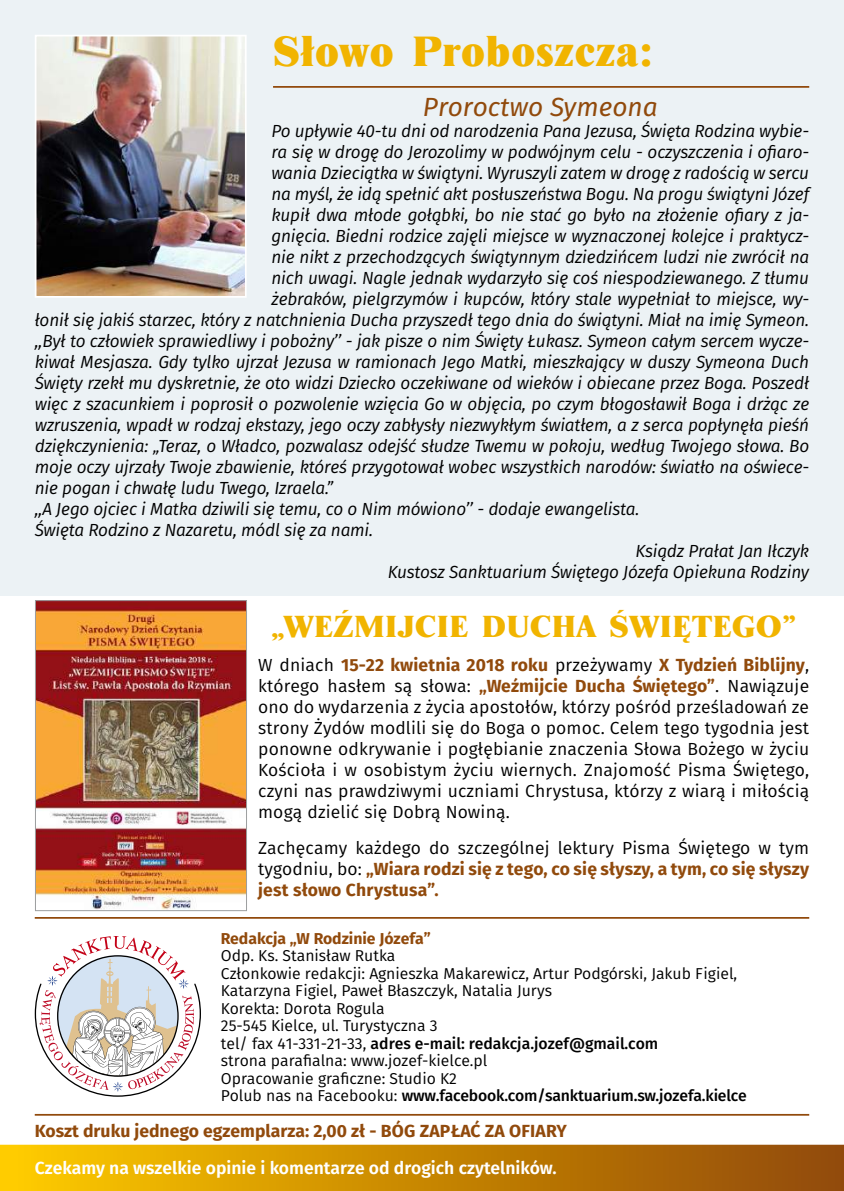
<style>
.page{position:relative;width:844px;height:1191px;background:#fff}
.page>*{position:absolute;margin:0;border:0;box-sizing:border-box;transform-origin:0 0}
.t1{font:700 expanded 43.75px "Nimbus Rom DCE";letter-spacing:.02em;color:#f1b400}
.t2{font:700 expanded 31.5px "Nimbus Rom DCE";letter-spacing:.02em;color:#f1b400}
.t3{font:italic 26.25px "Fira Sans";color:#914a0c}
.t4{font:italic 17.5px "Fira Sans";letter-spacing:-.01em;color:#000}
.t5{font:17.5px/21px "Fira Sans";letter-spacing:.01em;color:#000;text-align:justify}
.t6{font:700 17.5px/21px "Fira Sans";color:#914a0c;text-align:justify}
.t7{font:600 17.5px "Fira Sans";color:#fff}
.t8{font:15.75px/17.5px "Fira Sans";color:#000}
.t9{font:700 15.75px "Fira Sans";color:#914a0c}
.s1{font-weight:700;color:#914a0c}
.s2{font-weight:400;color:#000}
.s3{font-weight:500}
</style>
<div class="page">
<svg style="left:0;top:1144px;width:843px;height:47px;background:#c98a06"></svg>
<hr style="left:35px;top:917px;width:774px;height:1px;background:#914a0c">
<hr style="left:35px;top:1114px;width:774px;height:1px;background:#914a0c">
<svg style="left:35px;top:936px;width:166px;height:160px"></svg>
<div style="left:0;top:0;width:843px;height:595px;background:#ecf2f5"></div>
<hr style="left:273px;top:86px;width:536px;height:2px;background:#914a0c">
<img style="left:38px;top:38px;width:205px;height:257px">
<div style="left:35px;top:35px;width:211px;height:263px;border:2px solid #fff"></div>
<img style="left:37px;top:602px;width:207px;height:306px">
<div style="left:35px;top:600px;width:211px;height:310px;border:1px solid #9c9e9f"></div>
<h1 class="t1" style="left:273px;top:26px;width:380px">Słowo Proboszcza:</h1>
<h3 class="t3" style="left:423px;top:88px;width:236px">Proroctwo Symeona</h3>
<p class="t4" style="left:271px;top:118px;width:539px">Po upływie 40-tu dni od narodzenia Pana Jezusa, Święta Rodzina wybie-</p>
<p class="t4" style="left:271px;top:139px;width:539px">ra się w drogę do Jerozolimy w podwójnym celu - oczyszczenia i ofiaro-</p>
<p class="t4" style="left:271px;top:160px;width:539px">wania Dzieciątka w świątyni. Wyruszyli zatem w drogę z radością w sercu</p>
<p class="t4" style="left:271px;top:181px;width:539px">na myśl, że idą spełnić akt posłuszeństwa Bogu. Na progu świątyni Józef</p>
<p class="t4" style="left:271px;top:202px;width:539px">kupił dwa młode gołąbki, bo nie stać go było na złożenie ofiary z ja-</p>
<p class="t4" style="left:271px;top:223px;width:539px">gnięcia. Biedni rodzice zajęli miejsce w wyznaczonej kolejce i praktycz-</p>
<p class="t4" style="left:271px;top:244px;width:539px">nie nikt z przechodzących świątynnym dziedzińcem ludzi nie zwrócił na</p>
<p class="t4" style="left:271px;top:265px;width:539px">nich uwagi. Nagle jednak wydarzyło się coś niespodziewanego. Z tłumu</p>
<p class="t4" style="left:271px;top:286px;width:539px">żebraków, pielgrzymów i kupców, który stale wypełniał to miejsce, wy-</p>
<p class="t4" style="left:35px;top:307px;width:775px">łonił się jakiś starzec, który z natchnienia Ducha przyszedł tego dnia do świątyni. Miał na imię Symeon.</p>
<p class="t4" style="left:35px;top:328px;width:775px">,,Był to człowiek sprawiedliwy i pobożny’’ - jak pisze o nim Święty Łukasz. Symeon całym sercem wycze-</p>
<p class="t4" style="left:35px;top:349px;width:775px">kiwał Mesjasza. Gdy tylko ujrzał Jezusa w ramionach Jego Matki, mieszkający w duszy Symeona Duch</p>
<p class="t4" style="left:35px;top:370px;width:775px">Święty rzekł mu dyskretnie, że oto widzi Dziecko oczekiwane od wieków i obiecane przez Boga. Poszedł</p>
<p class="t4" style="left:35px;top:391px;width:775px">więc z szacunkiem i poprosił o pozwolenie wzięcia Go w objęcia, po czym błogosławił Boga i drżąc ze</p>
<p class="t4" style="left:35px;top:412px;width:775px">wzruszenia, wpadł w rodzaj ekstazy, jego oczy zabłysły niezwykłym światłem, a z serca popłynęła pieśń</p>
<p class="t4" style="left:35px;top:433px;width:775px">dziękczynienia: „Teraz, o Władco, pozwalasz odejść słudze Twemu w pokoju, według Twojego słowa. Bo</p>
<p class="t4" style="left:35px;top:454px;width:775px">moje oczy ujrzały Twoje zbawienie, któreś przygotował wobec wszystkich narodów: światło na oświece-</p>
<p class="t4" style="left:35px;top:475px;width:300px">nie pogan i chwałę ludu Twego, Izraela.”</p>
<p class="t4" style="left:35px;top:496px;width:606px">,,A Jego ojciec i Matka dziwili się temu, co o Nim mówiono’’ - dodaje ewangelista.</p>
<p class="t4" style="left:35px;top:517px;width:340px">Święta Rodzino z Nazaretu, módl się za nami.</p>
<p class="t4" style="left:635px;top:538px;width:175px">Ksiądz Prałat Jan Iłczyk</p>
<p class="t4" style="left:387px;top:559px;width:423px">Kustosz Sanktuarium Świętego Józefa Opiekuna Rodziny</p>
<h2 class="t2" style="left:271px;top:608px;width:526px">„Weźmijcie Ducha Świętego”</h2>
<p class="t5" style="left:258px;top:656px;width:552px">W dniach <span class="s1">15-22 kwietnia 2018 roku</span> przeżywamy <span class="s1">X Tydzień Biblijny</span>, którego hasłem są słowa: <span class="s1">„Weźmijcie Ducha Świętego”</span>. Nawiązuje ono do wydarzenia z życia apostołów, którzy pośród prześladowań ze strony Żydów modlili się do Boga o pomoc. Celem tego tygodnia jest ponowne odkrywanie i pogłębianie znaczenia Słowa Bożego w życiu Kościoła i w osobistym życiu wiernych. Znajomość Pisma Świętego, czyni nas prawdziwymi uczniami Chrystusa, którzy z wiarą i miłością mogą dzielić się Dobrą Nowiną.</p>
<p class="t6" style="left:258px;top:839px;width:552px"><span class="s2">Zachęcamy każdego do szczególnej lektury Pisma Świętego w tym tygodniu, bo:</span> „Wiara rodzi się z tego, co się słyszy, a tym, co się słyszy jest słowo Chrystusa”.</p>
<p class="t9" style="left:221px;top:927px;width:211px">Redakcja „W Rodzinie Józefa”</p>
<p class="t8" style="left:221px;top:948px;width:527px">Odp. Ks. Stanisław Rutka<br>Członkowie redakcji: Agnieszka Makarewicz, Artur Podgórski, Jakub Figiel, Katarzyna Figiel, Paweł Błaszczyk, Natalia Jurys<br>Korekta: Dorota Rogula<br>25-545 Kielce, ul. Turystyczna 3<br>tel/ fax 41-331-21-33, <span class="s3">adres e-mail: redakcja.jozef@gmail.com<br></span>strona parafialna: www.jozef-kielce.pl<br>Opracowanie graficzne: Studio K2<br>Polub nas na Facebooku: <span class="s3">www.facebook.com/sanktuarium.sw.jozefa.kielce</span></p>
<p class="t6" style="left:35px;top:1121px;width:396px">Koszt druku jednego egzemplarza: 2,00 zł - bóg zapła</p>
<p class="t6" style="left:470px;top:1121px;width:50px">ć za ofiar</p>
<p class="t6" style="left:556px;top:1121px;width:12px">y</p>
<p class="t7" style="left:35px;top:1155px;width:523px">Czekamy na wszelkie opinie i komentarze od drogich czytelników.</p>
</div>
